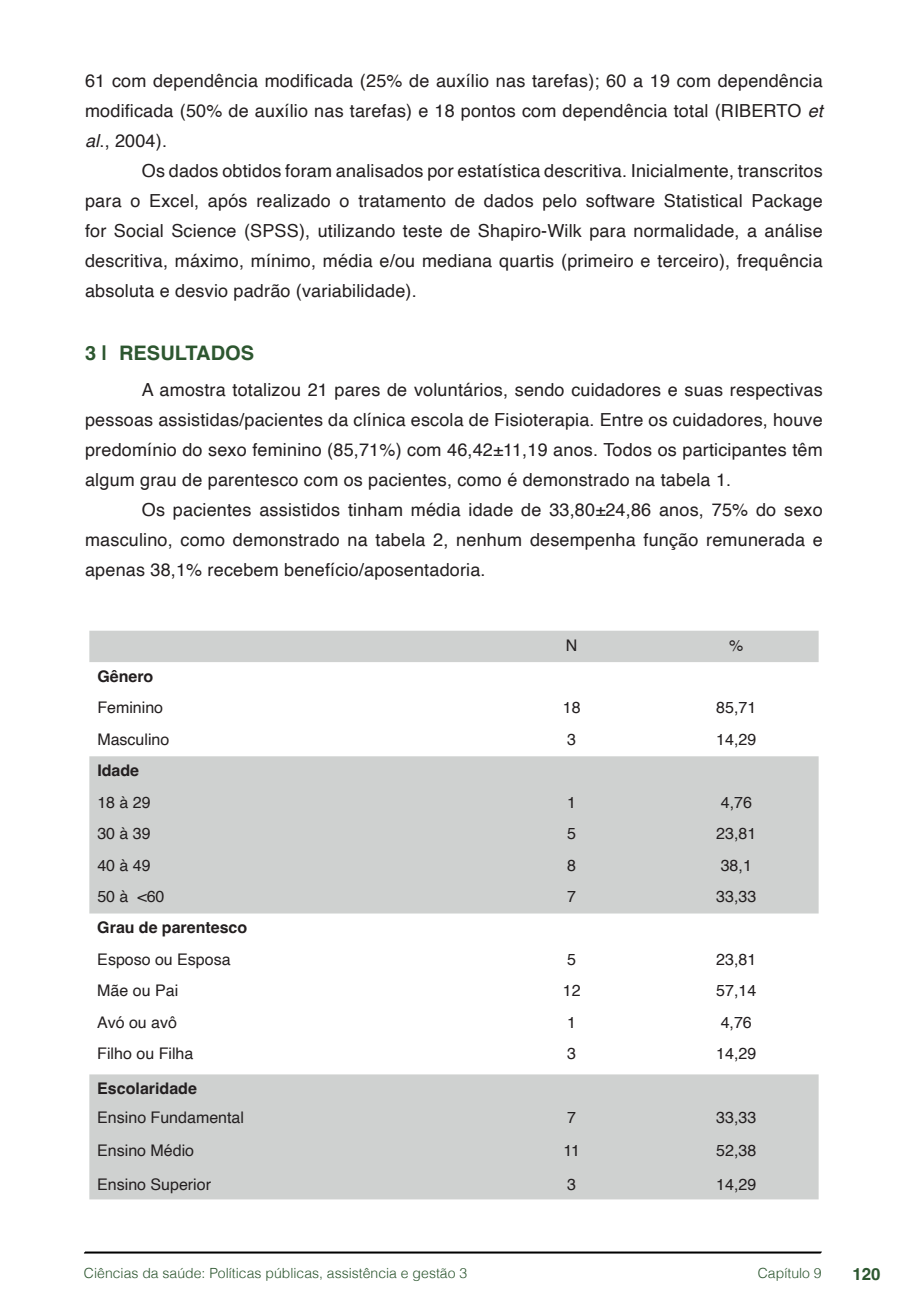
<style>
.page{position:relative;width:908px;height:1304px;background:#fff}
.page>*{position:absolute;margin:0;border:0;box-sizing:border-box;transform-origin:0 0}
.t1{font:700 20px "Helvetica";color:#2d5730}
.t2{font:18px/30px "Helvetica";letter-spacing:.01em;color:#231f20;text-align:justify}
.t3{font:700 16.8px "Helvetica";color:#2d5730}
.t4{font:16px "Helvetica";color:#231f20}
.t5{font:700 16px "Helvetica";color:#231f20}
.t6{font:300 14px "Helvetica";color:#2d5730}
.s1{font-style:italic}
</style>
<div class="page">
<svg style="left:84px;top:1251px;width:737px;height:3px;background:#515151"></svg>
<svg style="left:89px;top:631px;width:729px;height:568px;fill:#cfd1d0"></svg>
<p class="t2" style="left:85px;top:66px;width:739px">61 com dependência modificada (25% de auxílio nas tarefas); 60 a 19 com dependência modificada (50% de auxílio nas tarefas) e 18 pontos com dependência total (RIBERTO <span class="s1">et al</span>., 2004).</p>
<p class="t2" style="left:85px;top:156px;width:738px;text-indent:57px">Os dados obtidos foram analisados por estatística descritiva. Inicialmente, transcritos para o Excel, após realizado o tratamento de dados pelo software Statistical Package for Social Science (SPSS), utilizando teste de Shapiro-Wilk para normalidade, a análise descritiva, máximo, mínimo, média e/ou mediana quartis (primeiro e terceiro), frequência absoluta e desvio padrão (variabilidade).</p>
<p class="t1" style="left:85px;top:341px;width:170px">3 | RESULTADOS</p>
<p class="t2" style="left:85px;top:375px;width:738px;text-indent:57px">A amostra totalizou 21 pares de voluntários, sendo cuidadores e suas respectivas pessoas assistidas/pacientes da clínica escola de Fisioterapia. Entre os cuidadores, houve predomínio do sexo feminino (85,71%) com 46,42±11,19 anos. Todos os participantes têm algum grau de parentesco com os pacientes, como é demonstrado na tabela 1.</p>
<p class="t2" style="left:85px;top:495px;width:738px;text-indent:57px">Os pacientes assistidos tinham média idade de 33,80±24,86 anos, 75% do sexo masculino, como demonstrado na tabela 2, nenhum desempenha função remunerada e apenas 38,1% recebem benefício/aposentadoria.</p>
<p class="t4" style="left:565px;top:633px;width:13px">N</p>
<p class="t4" style="left:729px;top:633px;width:16px">%</p>
<p class="t5" style="left:97px;top:667px;width:58px">Gênero</p>
<p class="t4" style="left:97px;top:696px;width:67px">Feminino</p>
<p class="t4" style="left:562px;top:696px;width:19px">18</p>
<p class="t4" style="left:716px;top:696px;width:42px">85,71</p>
<p class="t4" style="left:97px;top:727px;width:74px">Masculino</p>
<p class="t4" style="left:567px;top:727px;width:10px">3</p>
<p class="t4" style="left:716px;top:727px;width:42px">14,29</p>
<p class="t5" style="left:97px;top:761px;width:43px">Idade</p>
<p class="t4" style="left:97px;top:790px;width:55px">18 à 29</p>
<p class="t4" style="left:567px;top:790px;width:10px">1</p>
<p class="t4" style="left:720px;top:790px;width:33px">4,76</p>
<p class="t4" style="left:97px;top:821px;width:55px">30 à 39</p>
<p class="t4" style="left:567px;top:821px;width:10px">5</p>
<p class="t4" style="left:716px;top:821px;width:42px">23,81</p>
<p class="t4" style="left:97px;top:853px;width:55px">40 à 49</p>
<p class="t4" style="left:567px;top:853px;width:10px">8</p>
<p class="t4" style="left:720px;top:853px;width:33px">38,1</p>
<p class="t4" style="left:97px;top:884px;width:69px">50 à &lt;60</p>
<p class="t4" style="left:567px;top:884px;width:10px">7</p>
<p class="t4" style="left:716px;top:884px;width:42px">33,33</p>
<p class="t5" style="left:97px;top:918px;width:151px">Grau de parentesco</p>
<p class="t4" style="left:97px;top:947px;width:135px">Esposo ou Esposa</p>
<p class="t4" style="left:567px;top:947px;width:10px">5</p>
<p class="t4" style="left:716px;top:947px;width:42px">23,81</p>
<p class="t4" style="left:97px;top:978px;width:82px">Mãe ou Pai</p>
<p class="t4" style="left:562px;top:978px;width:19px">12</p>
<p class="t4" style="left:716px;top:978px;width:42px">57,14</p>
<p class="t4" style="left:97px;top:1010px;width:81px">Avó ou avô</p>
<p class="t4" style="left:567px;top:1010px;width:10px">1</p>
<p class="t4" style="left:720px;top:1010px;width:33px">4,76</p>
<p class="t4" style="left:97px;top:1041px;width:98px">Filho ou Filha</p>
<p class="t4" style="left:567px;top:1041px;width:10px">3</p>
<p class="t4" style="left:716px;top:1041px;width:42px">14,29</p>
<p class="t5" style="left:97px;top:1079px;width:101px">Escolaridade</p>
<p class="t4" style="left:97px;top:1105px;width:148px">Ensino Fundamental</p>
<p class="t4" style="left:567px;top:1105px;width:10px">7</p>
<p class="t4" style="left:716px;top:1105px;width:42px">33,33</p>
<p class="t4" style="left:97px;top:1138px;width:98px">Ensino Médio</p>
<p class="t4" style="left:563px;top:1138px;width:18px">11</p>
<p class="t4" style="left:716px;top:1138px;width:42px">52,38</p>
<p class="t4" style="left:97px;top:1172px;width:115px">Ensino Superior</p>
<p class="t4" style="left:567px;top:1172px;width:10px">3</p>
<p class="t4" style="left:715px;top:1172px;width:42px">14,29</p>
<p class="t6" style="left:84px;top:1261px;width:384px">Ciências da saúde: Políticas públicas, assistência e gestão 3</p>
<p class="t6" style="left:757px;top:1261px;width:65px">Capítulo 9</p>
<p class="t3" style="left:851px;top:1264px;width:30px">120</p>
</div>
